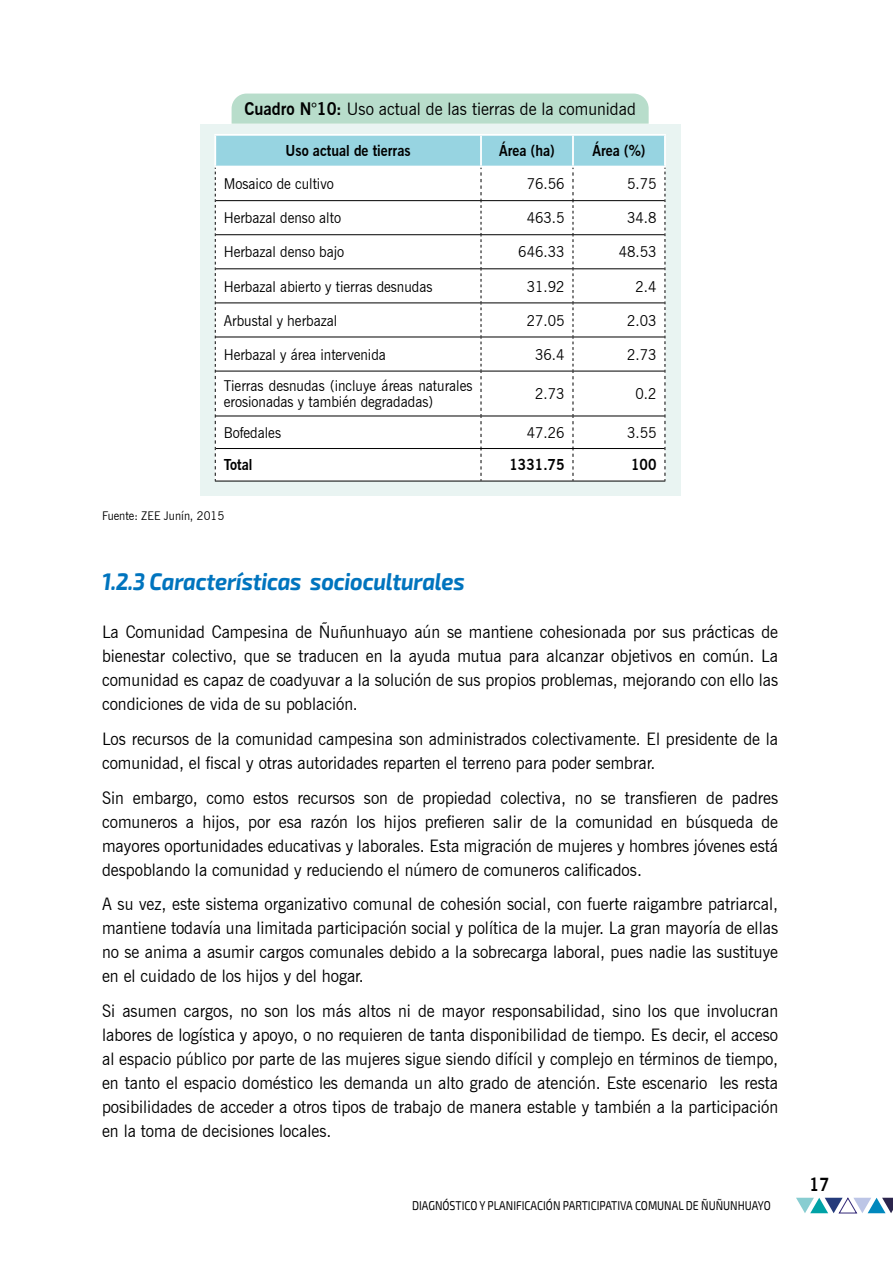
<style>
.page{position:relative;width:893px;height:1263px;background:#fff}
.page>*{position:absolute;margin:0;border:0;box-sizing:border-box;transform-origin:0 0}
.t1{font:italic 700 24px "Exo 2";letter-spacing:-.01em;color:#0074be;scale:.9 1}
.t2{font:700 18px "News Gothic BT";color:#000;scale:.9 1}
.t3{font:17.25px/24px "News Gothic BT";color:#000;text-align:justify;scale:.95 1}
.t4{font:15px/16.5px "News Gothic BT";color:#000;scale:.93 1}
.t5{font:700 15px "News Gothic BT";color:#000;scale:.93 1}
.t6{font:12.75px "Exo 2";color:#000;scale:.83 1}
.t7{font:12px "News Gothic BT";color:#000;scale:.95 1}
.s1{font-weight:700}
</style>
<div class="page">
<div style="left:200px;top:124px;width:480px;height:371px;background:#e9f4f2"></div>
<div style="left:232px;top:94px;width:417px;height:30px;background:#b8ddcb"></div>
<svg style="left:215px;top:136px;width:451px;height:345px;background:#f2f8f9"></svg>
<hr style="left:216px;top:200px;width:265px;height:1px;background:#000">
<hr style="left:481px;top:200px;width:92px;height:1px;background:#000">
<hr style="left:573px;top:200px;width:92px;height:1px;background:#000">
<hr style="left:216px;top:234px;width:265px;height:1px;background:#000">
<hr style="left:481px;top:234px;width:92px;height:1px;background:#000">
<hr style="left:573px;top:234px;width:92px;height:1px;background:#000">
<hr style="left:216px;top:268px;width:265px;height:1px;background:#000">
<hr style="left:481px;top:268px;width:92px;height:1px;background:#000">
<hr style="left:573px;top:268px;width:92px;height:1px;background:#000">
<hr style="left:216px;top:302px;width:265px;height:1px;background:#000">
<hr style="left:481px;top:302px;width:92px;height:1px;background:#000">
<hr style="left:573px;top:302px;width:92px;height:1px;background:#000">
<hr style="left:216px;top:337px;width:265px;height:1px;background:#000">
<hr style="left:481px;top:337px;width:92px;height:1px;background:#000">
<hr style="left:573px;top:337px;width:92px;height:1px;background:#000">
<hr style="left:216px;top:371px;width:265px;height:1px;background:#000">
<hr style="left:481px;top:371px;width:92px;height:1px;background:#000">
<hr style="left:573px;top:371px;width:92px;height:1px;background:#000">
<hr style="left:216px;top:416px;width:265px;height:1px;background:#000">
<hr style="left:481px;top:416px;width:92px;height:1px;background:#000">
<hr style="left:573px;top:416px;width:92px;height:1px;background:#000">
<hr style="left:216px;top:448px;width:265px;height:1px;background:#000">
<hr style="left:481px;top:448px;width:92px;height:1px;background:#000">
<hr style="left:573px;top:448px;width:92px;height:1px;background:#000">
<hr style="left:215px;top:481px;width:266px;height:1px;background:#000">
<hr style="left:481px;top:481px;width:92px;height:1px;background:#000">
<hr style="left:573px;top:481px;width:92px;height:1px;background:#000">
<hr style="left:214px;top:134px;width:267px;height:2px;background:#fff">
<hr style="left:214px;top:136px;width:2px;height:30px;background:#fff">
<hr style="left:214px;top:166px;width:267px;height:1px;background:#fff">
<hr style="left:481px;top:134px;width:92px;height:2px;background:#fff">
<hr style="left:480px;top:136px;width:2px;height:30px;background:#fff">
<hr style="left:481px;top:166px;width:92px;height:1px;background:#fff">
<hr style="left:573px;top:134px;width:93px;height:2px;background:#fff">
<hr style="left:572px;top:136px;width:2px;height:30px;background:#fff">
<hr style="left:664px;top:136px;width:2px;height:30px;background:#fff">
<hr style="left:573px;top:166px;width:93px;height:1px;background:#fff">
<svg style="left:796px;top:1197px;width:97px;height:16px"></svg>
<p class="t3" style="left:244px;top:97px;width:414px"><span class="s1">Cuadro N°10:</span> Uso actual de las tierras de la comunidad</p>
<p class="t5" style="left:286px;top:142px;width:136px">Uso actual de tierras</p>
<p class="t5" style="left:499px;top:142px;width:61px">Área (ha)</p>
<p class="t5" style="left:592px;top:142px;width:58px">Área (%)</p>
<p class="t4" style="left:224px;top:176px;width:120px">Mosaico de cultivo</p>
<p class="t4" style="left:527px;top:176px;width:42px">76.56</p>
<p class="t4" style="left:627px;top:176px;width:33px">5.75</p>
<p class="t4" style="left:224px;top:210px;width:128px">Herbazal denso alto</p>
<p class="t4" style="left:527px;top:210px;width:42px">463.5</p>
<p class="t4" style="left:627px;top:210px;width:33px">34.8</p>
<p class="t4" style="left:224px;top:244px;width:131px">Herbazal denso bajo</p>
<p class="t4" style="left:518px;top:244px;width:51px">646.33</p>
<p class="t4" style="left:619px;top:244px;width:42px">48.53</p>
<p class="t4" style="left:224px;top:278px;width:226px">Herbazal abierto y tierras desnudas</p>
<p class="t4" style="left:527px;top:278px;width:42px">31.92</p>
<p class="t4" style="left:635px;top:278px;width:24px">2.4</p>
<p class="t4" style="left:224px;top:312px;width:124px">Arbustal y herbazal</p>
<p class="t4" style="left:527px;top:312px;width:42px">27.05</p>
<p class="t4" style="left:627px;top:312px;width:33px">2.03</p>
<p class="t4" style="left:224px;top:346px;width:176px">Herbazal y área intervenida</p>
<p class="t4" style="left:535px;top:346px;width:33px">36.4</p>
<p class="t4" style="left:627px;top:346px;width:33px">2.73</p>
<p class="t4" style="left:224px;top:377px;width:269px">Tierras desnudas (incluye áreas naturales erosionadas y también degradadas)</p>
<p class="t4" style="left:535px;top:385px;width:33px">2.73</p>
<p class="t4" style="left:635px;top:385px;width:24px">0.2</p>
<p class="t4" style="left:224px;top:424px;width:63px">Bofedales</p>
<p class="t4" style="left:527px;top:424px;width:42px">47.26</p>
<p class="t4" style="left:627px;top:424px;width:33px">3.55</p>
<p class="t5" style="left:224px;top:456px;width:32px">Total</p>
<p class="t5" style="left:509px;top:456px;width:61px">1331.75</p>
<p class="t5" style="left:631px;top:456px;width:29px">100</p>
<p class="t7" style="left:102px;top:509px;width:130px">Fuente: ZEE Junín, 2015</p>
<h1 class="t1" style="left:102px;top:568px;width:405px">1.2.3 Características socioculturales</h1>
<p class="t3" style="left:102px;top:620px;width:713px">La Comunidad Campesina de Ñuñunhuayo aún se mantiene cohesionada por sus prácticas de bienestar colectivo, que se traducen en la ayuda mutua para alcanzar objetivos en común. La comunidad es capaz de coadyuvar a la solución de sus propios problemas, mejorando con ello las condiciones de vida de su población.</p>
<p class="t3" style="left:102px;top:727px;width:713px">Los recursos de la comunidad campesina son administrados colectivamente. El presidente de la comunidad, el fiscal y otras autoridades reparten el terreno para poder sembrar.</p>
<p class="t3" style="left:102px;top:785px;width:713px">Sin embargo, como estos recursos son de propiedad colectiva, no se transfieren de padres comuneros a hijos, por esa razón los hijos prefieren salir de la comunidad en búsqueda de mayores oportunidades educativas y laborales. Esta migración de mujeres y hombres jóvenes está despoblando la comunidad y reduciendo el número de comuneros calificados.</p>
<p class="t3" style="left:102px;top:892px;width:713px">A su vez, este sistema organizativo comunal de cohesión social, con fuerte raigambre patriarcal, mantiene todavía una limitada participación social y política de la mujer. La gran mayoría de ellas no se anima a asumir cargos comunales debido a la sobrecarga laboral, pues nadie las sustituye en el cuidado de los hijos y del hogar.</p>
<p class="t3" style="left:102px;top:999px;width:713px">Si asumen cargos, no son los más altos ni de mayor responsabilidad, sino los que involucran labores de logística y apoyo, o no requieren de tanta disponibilidad de tiempo. Es decir, el acceso al espacio público por parte de las mujeres sigue siendo difícil y complejo en términos de tiempo, en tanto el espacio doméstico les demanda un alto grado de atención. Este escenario les resta posibilidades de acceder a otros tipos de trabajo de manera estable y también a la participación en la toma de decisiones locales.</p>
<p class="t6" style="left:412px;top:1198px;width:434px">DIAGNÓSTICO Y PLANIFICACIÓN PARTICIPATIVA COMUNAL DE ÑUÑUNHUAYO</p>
<p class="t2" style="left:810px;top:1174px;width:23px">17</p>
</div>
